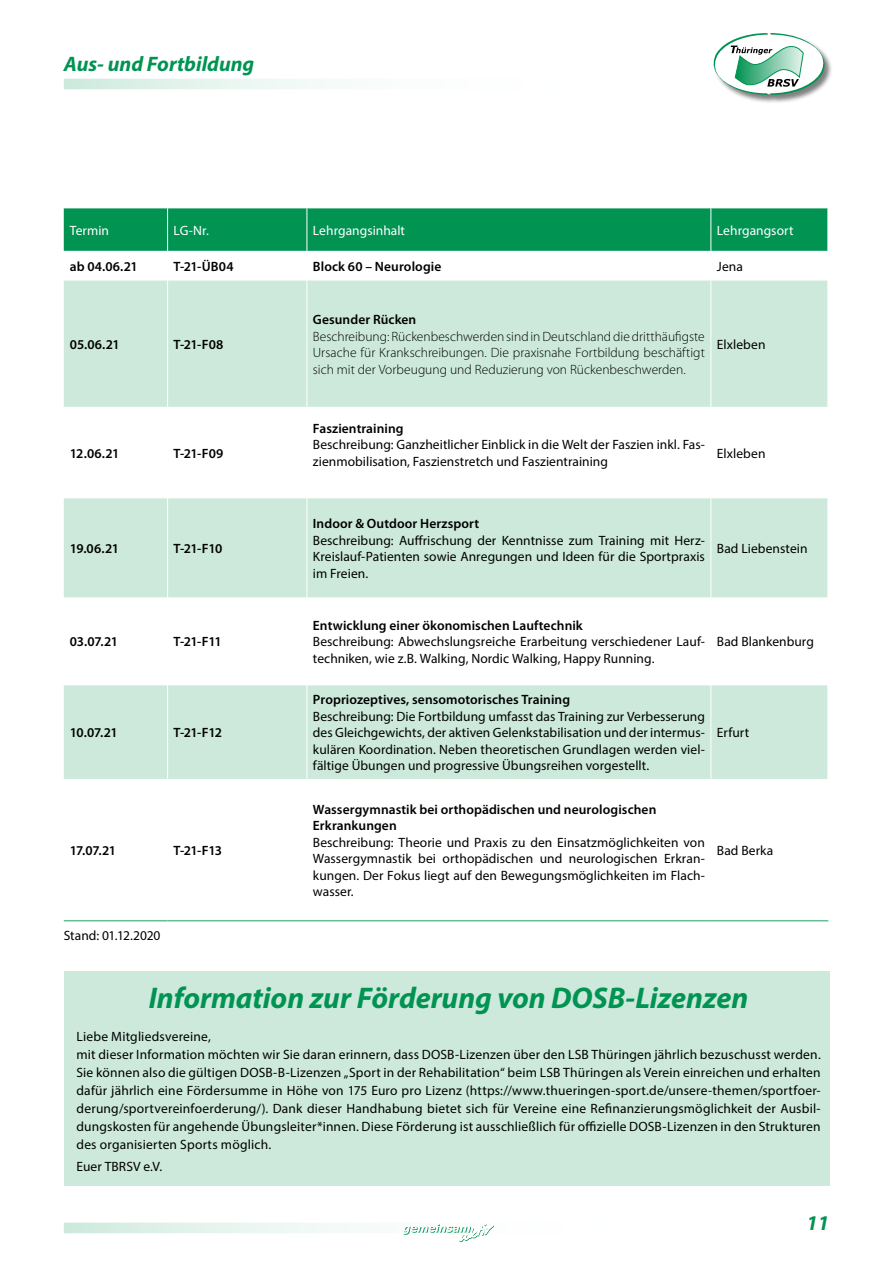
<style>
.page{position:relative;width:893px;height:1263px;background:#fff}
.page>*{position:absolute;margin:0;border:0;box-sizing:border-box;transform-origin:0 0}
.t1{font:italic 700 30px "Myriad Pro";color:#009352}
.t2{font:italic 700 21px "Myriad Pro";color:#009352}
.t3{font:13.5px/16.5px "Myriad Pro";letter-spacing:.01em;color:#000}
.t4{font:600 13.5px/16.5px "Myriad Pro";letter-spacing:.005em;color:#000}
.t5{font:300 13.5px/16.5px "Myriad Pro";color:#000;text-align:justify}
.t6{font:13.5px "Myriad Pro";color:#fff}
</style>
<div class="page">
<svg style="left:67px;top:82px;width:261px;height:4px"></svg>
<div style="left:64px;top:79px;width:634px;height:10px;border:2px solid #fff"></div>
<svg style="left:67px;top:1225px;width:285px;height:5px"></svg>
<div style="left:64px;top:1222px;width:693px;height:11px;border:2px solid #fff"></div>
<svg style="left:403px;top:1223px;width:91px;height:20px"></svg>
<div style="left:713px;top:33px;width:120px;height:70px;background:#000;opacity:.5"></div>
<svg style="left:713px;top:33px;width:112px;height:62px"></svg>
<div style="left:64px;top:971px;width:765px;height:214px;background:#cce9dc"></div>
<div style="left:64px;top:208px;width:763px;height:43px;background:#009352"></div>
<svg style="left:64px;top:281px;width:763px;height:498px;fill:#cce9dc"></svg>
<hr style="left:64px;top:920px;width:104px;height:1px;background:#66be97">
<hr style="left:168px;top:920px;width:139px;height:1px;background:#66be97">
<hr style="left:307px;top:920px;width:404px;height:1px;background:#66be97">
<hr style="left:711px;top:920px;width:117px;height:1px;background:#66be97">
<hr style="left:167px;top:208px;width:1px;height:43px;background:#fff">
<hr style="left:307px;top:208px;width:1px;height:43px;background:#fff">
<hr style="left:710px;top:208px;width:1px;height:43px;background:#fff">
<hr style="left:167px;top:281px;width:1px;height:126px;background:#fff">
<hr style="left:307px;top:281px;width:1px;height:126px;background:#fff">
<hr style="left:710px;top:281px;width:1px;height:126px;background:#fff">
<hr style="left:167px;top:407px;width:1px;height:91px;background:#fff">
<hr style="left:307px;top:407px;width:1px;height:91px;background:#fff">
<hr style="left:710px;top:407px;width:1px;height:91px;background:#fff">
<hr style="left:167px;top:498px;width:1px;height:99px;background:#fff">
<hr style="left:307px;top:498px;width:1px;height:99px;background:#fff">
<hr style="left:710px;top:498px;width:1px;height:99px;background:#fff">
<hr style="left:167px;top:597px;width:1px;height:88px;background:#fff">
<hr style="left:307px;top:597px;width:1px;height:88px;background:#fff">
<hr style="left:710px;top:597px;width:1px;height:88px;background:#fff">
<hr style="left:167px;top:685px;width:1px;height:94px;background:#fff">
<hr style="left:307px;top:685px;width:1px;height:94px;background:#fff">
<hr style="left:710px;top:685px;width:1px;height:94px;background:#fff">
<h2 class="t2" style="left:64px;top:50px;width:192px">Aus- und Fortbildung</h2>
<p class="t6" style="left:70px;top:222px;width:41px">Termin</p>
<p class="t6" style="left:174px;top:222px;width:37px">LG-Nr.</p>
<p class="t6" style="left:313px;top:222px;width:94px">Lehrgangsinhalt</p>
<p class="t6" style="left:717px;top:222px;width:78px">Lehrgangsort</p>
<p class="t4" style="left:70px;top:258px;width:70px">ab 04.06.21</p>
<p class="t4" style="left:174px;top:258px;width:61px">T-21-ÜB04</p>
<p class="t4" style="left:313px;top:258px;width:130px">Block 60 – Neurologie</p>
<p class="t3" style="left:717px;top:258px;width:27px">Jena</p>
<p class="t4" style="left:70px;top:336px;width:52px">05.06.21</p>
<p class="t4" style="left:174px;top:336px;width:51px">T-21-F08</p>
<p class="t4" style="left:70px;top:444px;width:51px">12.06.21</p>
<p class="t4" style="left:174px;top:444px;width:51px">T-21-F09</p>
<p class="t4" style="left:70px;top:540px;width:51px">19.06.21</p>
<p class="t4" style="left:174px;top:540px;width:50px">T-21-F10</p>
<p class="t4" style="left:70px;top:633px;width:50px">03.07.21</p>
<p class="t4" style="left:174px;top:633px;width:50px">T-21-F11</p>
<p class="t4" style="left:70px;top:724px;width:49px">10.07.21</p>
<p class="t4" style="left:174px;top:724px;width:50px">T-21-F12</p>
<p class="t4" style="left:70px;top:842px;width:48px">17.07.21</p>
<p class="t4" style="left:174px;top:842px;width:50px">T-21-F13</p>
<p class="t3" style="left:64px;top:927px;width:98px">Stand: 01.12.2020</p>
<p class="t4" style="left:313px;top:311px;width:105px">Gesunder Rücken</p>
<p class="t5" style="left:313px;top:328px;width:393px">Beschreibung: Rückenbeschwerden sind in Deutschland die dritthäufigste Ursache für Krankschreibungen. Die praxisnahe Fortbildung beschäftigt sich mit der Vorbeugung und Reduzierung von Rückenbeschwerden.</p>
<p class="t3" style="left:717px;top:336px;width:50px">Elxleben</p>
<p class="t4" style="left:313px;top:420px;width:92px">Faszientraining</p>
<p class="t3" style="left:313px;top:436px;width:393px">Beschreibung: Ganzheitlicher Einblick in die Welt der Faszien inkl. Fas&shy;zienmobilisation, Faszienstretch und Faszientraining</p>
<p class="t3" style="left:717px;top:445px;width:50px">Elxleben</p>
<p class="t4" style="left:313px;top:515px;width:168px">Indoor &amp; Outdoor Herzsport</p>
<p class="t3" style="left:313px;top:532px;width:393px;text-align:justify">Beschreibung: Auffrischung der Kenntnisse zum Training mit Herz-Kreislauf-Patienten sowie Anregungen und Ideen für die Sportpraxis im Freien.</p>
<p class="t3" style="left:717px;top:540px;width:92px">Bad Liebenstein</p>
<p class="t4" style="left:313px;top:617px;width:271px">Entwicklung einer ökonomischen Lauftechnik</p>
<p class="t3" style="left:313px;top:633px;width:393px">Beschreibung: Abwechslungsreiche Erarbeitung verschiedener Lauf&shy;techniken, wie z.B. Walking, Nordic Walking, Happy Running.</p>
<p class="t3" style="left:717px;top:633px;width:99px">Bad Blankenburg</p>
<p class="t4" style="left:313px;top:691px;width:259px">Propriozeptives, sensomotorisches Training</p>
<p class="t3" style="left:313px;top:708px;width:393px;text-align:justify">Beschreibung: Die Fortbildung umfasst das Training zur Verbesserung des Gleichgewichts, der aktiven Gelenkstabilisation und der intermus&shy;kulären Koordination. Neben theoretischen Grundlagen werden viel&shy;fältige Übungen und progressive Übungsreihen vorgestellt.</p>
<p class="t3" style="left:717px;top:724px;width:34px">Erfurt</p>
<p class="t4" style="left:313px;top:800px;width:345px">Wassergymnastik bei orthopädischen und neurologischen<br>Erkrankungen</p>
<p class="t3" style="left:313px;top:834px;width:393px;text-align:justify">Beschreibung: Theorie und Praxis zu den Einsatzmöglichkeiten von Wassergymnastik bei orthopädischen und neurologischen Erkran&shy;kungen. Der Fokus liegt auf den Bewegungsmöglichkeiten im Flach&shy;wasser.</p>
<p class="t3" style="left:717px;top:842px;width:58px">Bad Berka</p>
<h1 class="t1" style="left:149px;top:978px;width:601px">Information zur Förderung von DOSB-Lizenzen</h1>
<p class="t3" style="left:77px;top:1027px;width:746px;line-height:18px">Liebe Mitgliedsvereine,<br>mit dieser Information möchten wir Sie daran erinnern, dass DOSB-Lizenzen über den LSB Thüringen jährlich bezuschusst werden.<br>Sie können also die gültigen DOSB-B-Lizenzen „Sport in der Rehabilitation“ beim LSB Thüringen als Verein einreichen und erhalten dafür jährlich eine Fördersumme in Höhe von 175 Euro pro Lizenz (https://www.thueringen-sport.de/unsere-themen/sportfoer&shy;derung/sportvereinfoerderung/). Dank dieser Handhabung bietet sich für Vereine eine Refinanzierungsmöglichkeit der Ausbil&shy;dungskosten für angehende Übungsleiter*innen. Diese Förderung ist ausschließlich für offizielle DOSB-Lizenzen in den Strukturen des organisierten Sports möglich.</p>
<p class="t3" style="left:77px;top:1158px;width:87px">Euer TBRSV e.V.</p>
<h2 class="t2" style="left:806px;top:1209px;width:24px">11</h2>
</div>
